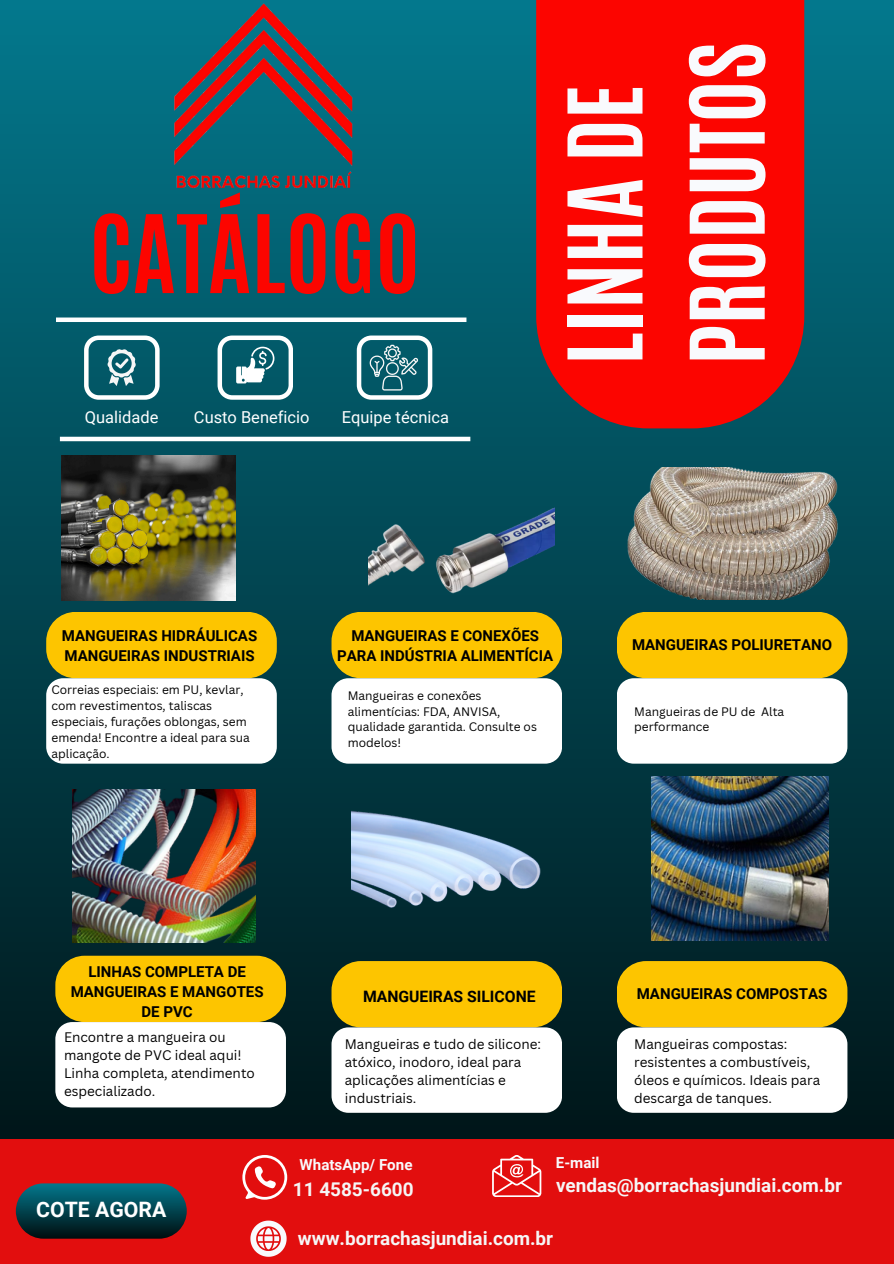
<style>
.page{position:relative;width:894px;height:1264px;background:#fff}
.page>*{position:absolute;margin:0;border:0;box-sizing:border-box;transform-origin:0 0}
.t1{font:700 91.8px "Antonio";color:#fc0500}
.t2{font:700 87.15px/122.1px "Antonio";color:#f9fafd}
.t3{font:700 21.3px "Roboto";color:#fff}
.t4{font:700 18.9px "Roboto";color:#f6f6f6}
.t5{font:16.5px "Roboto";color:#fff}
.t6{font:700 15.75px "Roboto";color:#000}
.t7{font:700 15.15px "Roboto";color:#f9fafd}
.t8{font:700 15px/20.2px "Roboto";color:#000;text-align:center}
.t9{font:13.5px/18px "Canva Sans";color:#000}
.t10{font:12px/15.9px "Canva Sans";color:#000}
</style>
<div class="page">
<div style="left:0;top:0;width:893px;height:1263px;background:linear-gradient(to bottom,#03788d,#010c0d)"></div>
<div style="left:536px;top:0;width:268px;height:428px;background:#fc0500"></div>
<img style="left:62px;top:456px;width:173px;height:144px">
<img style="left:368px;top:476px;width:186px;height:124px">
<img style="left:617px;top:467px;width:229px;height:133px">
<img style="left:72px;top:789px;width:183px;height:153px">
<img style="left:352px;top:795px;width:190px;height:145px">
<img style="left:651px;top:776px;width:177px;height:164px">
<div style="left:56px;top:317px;width:410px;height:5px;background:#fff"></div>
<hr style="left:60px;top:437px;width:410px;height:4px;background:#fff">
<svg style="left:84px;top:335px;width:75px;height:64px"></svg>
<svg style="left:217px;top:335px;width:76px;height:64px"></svg>
<div style="left:0;top:1139px;width:893px;height:124px;background:#e20e0e"></div>
<svg style="left:16px;top:1183px;width:171px;height:55px;background:#123f49"></svg>
<svg style="left:250px;top:1220px;width:36px;height:36px"></svg>
<img style="left:171px;top:3px;width:185px;height:186px">
<svg style="left:356px;top:335px;width:76px;height:64px"></svg>
<svg style="left:242px;top:1155px;width:45px;height:44px"></svg>
<svg style="left:492px;top:1155px;width:49px;height:41px"></svg>
<div style="left:46px;top:612px;width:231px;height:66px;background:#fdc500;border-radius:29px"></div>
<svg style="left:46px;top:678px;width:231px;height:85px"></svg>
<div style="left:331px;top:612px;width:231px;height:66px;background:#fdc500;border-radius:29px"></div>
<svg style="left:331px;top:678px;width:231px;height:85px"></svg>
<div style="left:616px;top:612px;width:231px;height:66px;background:#fdc500;border-radius:29px"></div>
<svg style="left:616px;top:678px;width:231px;height:85px"></svg>
<div style="left:55px;top:955px;width:231px;height:67px;background:#fdc500;border-radius:29px"></div>
<svg style="left:55px;top:1022px;width:231px;height:85px"></svg>
<div style="left:331px;top:961px;width:231px;height:66px;background:#fdc500;border-radius:29px"></div>
<svg style="left:331px;top:1027px;width:231px;height:85px"></svg>
<div style="left:616px;top:961px;width:231px;height:66px;background:#fdc500;border-radius:29px"></div>
<svg style="left:616px;top:1027px;width:231px;height:85px"></svg>
<p class="t1" style="left:89px;top:188px;width:332px">CATÁLOGO</p>
<h6 class="t5" style="left:85px;top:407px;width:75px">Qualidade</h6>
<h6 class="t5" style="left:194px;top:407px;width:117px">Custo Beneficio</h6>
<p class="t5" style="left:342px;top:407px;width:108px">Equipe técnica</p>
<p class="t2" style="left:544px;top:365px;width:324px;rotate:-90deg">LINHA DE<br>PRODUTOS</p>
<p class="t8" style="left:62px;top:625px;width:197px;text-align:left">MANGUEIRAS HIDRÁULICAS<br>MANGUEIRAS INDUSTRIAIS</p>
<p class="t8" style="left:337px;top:625px;width:217px">MANGUEIRAS E CONEXÕES<br>PARA INDÚSTRIA ALIMENTÍCIA</p>
<h6 class="t8" style="left:632px;top:634px;width:201px">MANGUEIRAS POLIURETANO</h6>
<p class="t10" style="left:51px;top:681px;width:200px">Correias especiais: em PU, kevlar, com revestimentos, taliscas especiais, furações oblongas, sem emenda! Encontre a ideal para sua aplicação.</p>
<h4 class="t10" style="left:347px;top:687px;width:191px">Mangueiras e conexões alimentícias: FDA, ANVISA, qualidade garantida. Consulte os modelos!</h4>
<p class="t10" style="left:634px;top:703px;width:152px">Mangueiras de PU de Alta performance</p>
<p class="t8" style="left:71px;top:961px;width:194px">LINHAS COMPLETA DE<br>MANGUEIRAS E MANGOTES<br>DE PVC</p>
<h4 class="t6" style="left:363px;top:987px;width:174px">MANGUEIRAS SILICONE</h4>
<p class="t8" style="left:636px;top:983px;width:192px">MANGUEIRAS COMPOSTAS</p>
<p class="t9" style="left:64px;top:1028px;width:192px">Encontre a mangueira ou mangote de PVC ideal aqui!<br>Linha completa, atendimento especializado.</p>
<h4 class="t9" style="left:344px;top:1034px;width:198px">Mangueiras e tudo de silicone: atóxico, inodoro, ideal para aplicações alimentícias e industriais.</h4>
<p class="t9" style="left:634px;top:1034px;width:187px">Mangueiras compostas: resistentes a combustíveis, óleos e químicos. Ideais para descarga de tanques.</p>
<p class="t3" style="left:36px;top:1196px;width:132px">COTE AGORA</p>
<p class="t7" style="left:299px;top:1155px;width:114px">WhatsApp/ Fone</p>
<h1 class="t4" style="left:293px;top:1178px;width:122px">11 4585-6600</h1>
<p class="t7" style="left:555px;top:1153px;width:45px">E-mail</p>
<p class="t4" style="left:556px;top:1174px;width:287px">vendas@borrachasjundiai.com.br</p>
<h1 class="t4" style="left:298px;top:1227px;width:257px">www.borrachasjundiai.com.br</h1>
</div>
